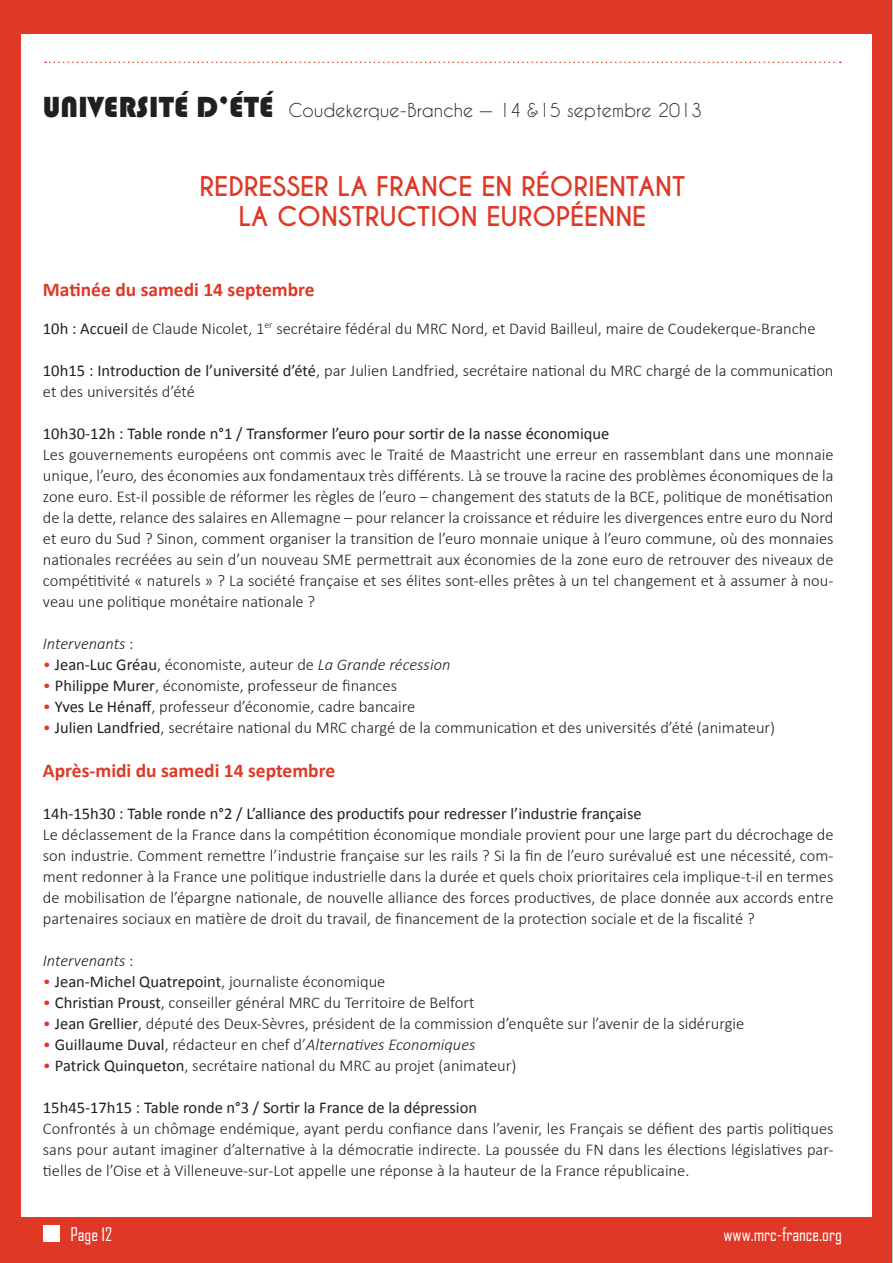
<style>
.page{position:relative;width:893px;height:1263px;background:#df3826}
.page>*{position:absolute;margin:0;border:0;box-sizing:border-box;transform-origin:0 0}
.t1{font:700 25.5px "Caviar Dreams";color:#df3826}
.t2{font:700 19.5px "Calibri";color:#df3826}
.t3{font:18px "Caviar Dreams";color:#231f20}
.t4{font:18px "Agency FB";color:#fff}
.t5{font:300 16.5px/21px "Calibri";color:#231f20;text-align:justify}
.t6{font:16.5px "Calibri";color:#231f20}
.t7{font:italic 300 16.5px "Calibri";color:#231f20}
.s1{font-family:"Bauhaus 93";font-size:30px}
.s2{font-weight:400}
.s3{font-style:normal}
.s4{color:#df3826}
.s5{font-style:italic}
.s6{font-weight:300;color:#df3826}
.s7{font-weight:300}
.s8{font-style:normal;color:#df3826}
.s9{font-weight:400;font-style:normal}
</style>
<div class="page">
<div style="left:21px;top:35px;width:851px;height:1182px;background:#fff"></div>
<svg style="left:45px;top:62px;width:796px;height:1px"></svg>
<div style="left:43px;top:1225px;width:16px;height:17px;background:#fff"></div>
<p class="t3" style="left:43px;top:99px;width:661px"><span class="s1">UNIVERSITé d’été</span> Coudekerque-Branche — 14 &amp;15 septembre 2013</p>
<h1 class="t1" style="left:200px;top:171px;width:73px">REDRESSE</h1>
<h1 class="t1" style="left:314px;top:171px;width:289px">R LA FRANCE EN RéORIENTANT</h1>
<h1 class="t1" style="left:238px;top:201px;width:77px">LA CONST</h1>
<h1 class="t1" style="left:365px;top:201px;width:68px">RUCTION</h1>
<h1 class="t1" style="left:486px;top:201px;width:114px">EUROPéENNE</h1>
<p class="t2" style="left:43px;top:277px;width:273px">Matinée du samedi 14 septembre</p>
<p class="t5" style="left:43px;top:317px;width:774px"><span class="s2">10h : Accueil</span> de Claude Nicolet, 1<sup>er</sup> secrétaire fédéral du MRC Nord, et David Bailleul, maire de Coudekerque-Branche</p>
<p class="t5" style="left:43px;top:359px;width:792px"><span class="s2">10h15 : Introduction de l’université d’été</span>, par Julien Landfried, secrétaire national du MRC chargé de la communication et des universités d’été</p>
<p class="t6" style="left:43px;top:423px;width:568px">10h30-12h : Table ronde n°1 / Transformer l’euro pour sortir de la nasse économique</p>
<p class="t5" style="left:43px;top:443px;width:792px">Les gouvernements européens ont commis avec le Traité de Maastricht une erreur en rassemblant dans une monnaie unique, l’euro, des économies aux fondamentaux très différents. Là se trouve la racine des problèmes économiques de la zone euro. Est-il possible de réformer les règles de l’euro – changement des statuts de la BCE, politique de monétisation de la dette, relance des salaires en Allemagne – pour relancer la croissance et réduire les divergences entre euro du Nord et euro du Sud ? Sinon, comment organiser la transition de l’euro monnaie unique à l’euro commune, où des monnaies nationales recréées au sein d’un nouveau SME permettrait aux économies de la zone euro de retrouver des niveaux de compétitivité « naturels » ? La société française et ses élites sont-elles prêtes à un tel changement et à assumer à nou&shy;veau une politique monétaire nationale ?</p>
<p class="t7" style="left:43px;top:633px;width:92px">Intervenants <span class="s3">:</span></p>
<p class="t5" style="left:43px;top:653px;width:409px"><span class="s4">•</span> <span class="s2">Jean-Luc Gréau</span>, économiste, auteur de <span class="s5">La Grande récession</span></p>
<p class="t5" style="left:43px;top:674px;width:356px"><span class="s4">•</span> <span class="s2">Philippe Murer</span>, économiste, professeur de finances</p>
<p class="t5" style="left:43px;top:695px;width:374px"><span class="s4">•</span> <span class="s2">Yves Le Hénaff</span>, professeur d’économie, cadre bancaire</p>
<p class="t5" style="left:43px;top:716px;width:734px"><span class="s4">•</span> <span class="s2">Julien Landfried</span>, secrétaire national du MRC chargé de la communication et des universités d’été (animateur)</p>
<p class="t2" style="left:43px;top:758px;width:294px">Après-midi du samedi 14 septembre</p>
<p class="t6" style="left:43px;top:803px;width:600px">14h-15h30 : Table ronde n°2 / L’alliance des productifs pour redresser l’industrie française</p>
<p class="t5" style="left:43px;top:824px;width:792px">Le déclassement de la France dans la compétition économique mondiale provient pour une large part du décrochage de son industrie. Comment remettre l’industrie française sur les rails ? Si la fin de l’euro surévalué est une nécessité, com&shy;ment redonner à la France une politique industrielle dans la durée et quels choix prioritaires cela implique-t-il en termes de mobilisation de l’épargne nationale, de nouvelle alliance des forces productives, de place donnée aux accords entre partenaires sociaux en matière de droit du travail, de financement de la protection sociale et de la fiscalité ?</p>
<p class="t7" style="left:43px;top:950px;width:92px">Intervenants <span class="s3">:</span></p>
<p class="t6" style="left:43px;top:971px;width:344px"><span class="s6">•</span> Jean-Michel Quatrepoint<span class="s7">, journaliste économique</span></p>
<p class="t5" style="left:43px;top:992px;width:433px"><span class="s4">•</span> <span class="s2">Christian Proust</span>, conseiller général MRC du Territoire de Belfort</p>
<p class="t5" style="left:43px;top:1013px;width:703px"><span class="s4">•</span> <span class="s2">Jean Grellier</span>, député des Deux-Sèvres, président de la commission d’enquête sur l’avenir de la sidérurgie</p>
<p class="t7" style="left:43px;top:1034px;width:434px"><span class="s8">•</span> <span class="s9">Guillaume Duval</span><span class="s3">, rédacteur en chef d’</span>Alternatives Economiques</p>
<p class="t5" style="left:43px;top:1055px;width:475px"><span class="s4">•</span> <span class="s2">Patrick Quinqueton</span>, secrétaire national du MRC au projet (animateur)</p>
<p class="t6" style="left:43px;top:1097px;width:436px">15h45-17h15 : Table ronde n°3 / Sortir la France de la dépression</p>
<p class="t5" style="left:43px;top:1118px;width:792px">Confrontés à un chômage endémique, ayant perdu confiance dans l’avenir, les Français se défient des partis politiques sans pour autant imaginer d’alternative à la démocratie indirecte. La poussée du FN dans les élections législatives par&shy;tielles de l’Oise et à Villeneuve-sur-Lot appelle une réponse à la hauteur de la France républicaine.</p>
<p class="t4" style="left:70px;top:1223px;width:43px">Page 12</p>
<p class="t4" style="left:723px;top:1223px;width:120px">www.mrc-france.org</p>
</div>
